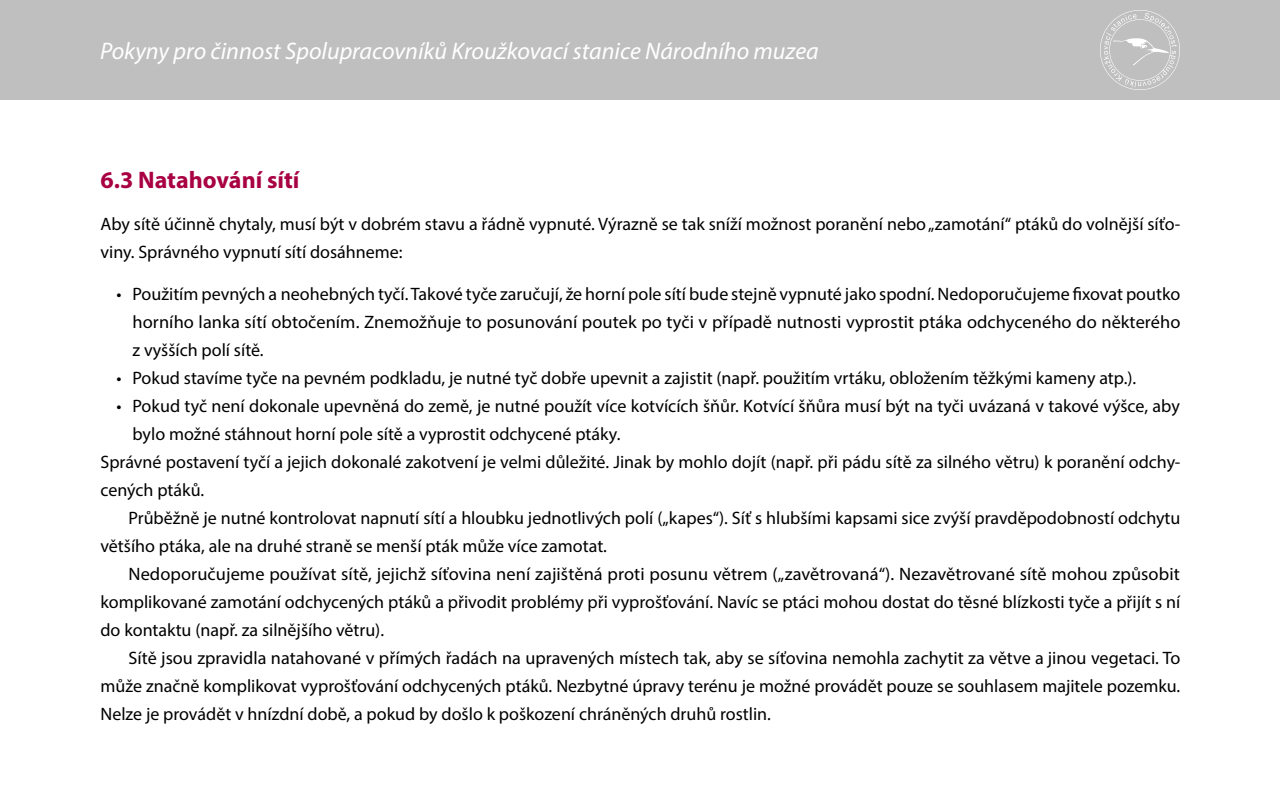
<style>
.page{position:relative;width:1280px;height:800px;background:#fff}
.page>*{position:absolute;margin:0;border:0;box-sizing:border-box;transform-origin:0 0}
.t1{font:italic 24px "Myriad Pro";color:#fff}
.H2_X_X{font:700 24px "Myriad Pro";color:#a80042}
.T2-x{font:18px/28px "Myriad Pro";color:#000;text-align:justify}
.T1_tab_-_ods_pred-za{font:18px/28px "Myriad Pro";color:#000}
.T1_ods_před{font:18px/28px "Myriad Pro";color:#000}
</style>
<div class="page">
<div style="left:0;top:0;width:1280px;height:100px;background:#bfbfbf"></div>
<svg style="left:1100px;top:10px;width:80px;height:80px"></svg>
<h1 class="t1" style="left:100px;top:36px;width:720px">Pokyny pro činnost Spolupracovníků Kroužkovací stanice Národního muzea</h1>
<p class="H2_X_X" style="left:100px;top:164px;width:201px">6.3 Natahování sítí</p>
<p class="T1_tab_-_ods_pred-za" style="left:100px;top:210px;width:1082px">Aby sítě účinně chytaly, musí být v dobrém stavu a řádně vypnuté. Výrazně se tak sníží možnost poranění nebo „zamotání“ ptáků do volnější síťo&shy;viny. Správného vypnutí sítí dosáhneme:</p>
<p class="T2-x" style="left:132px;top:280px;width:1049px;text-indent:-16px">• Použitím pevných a neohebných tyčí. Takové tyče zaručují, že horní pole sítí bude stejně vypnuté jako spodní. Nedoporučujeme fixovat poutko horního lanka sítí obtočením. Znemožňuje to posunování poutek po tyči v případě nutnosti vyprostit ptáka odchyceného do některého z vyšších polí sítě.</p>
<p class="T2-x" style="left:116px;top:364px;width:1021px">• Pokud stavíme tyče na pevném podkladu, je nutné tyč dobře upevnit a zajistit (např. použitím vrtáku, obložením těžkými kameny atp.).</p>
<p class="T2-x" style="left:132px;top:392px;width:1049px;text-indent:-16px">• Pokud tyč není dokonale upevněná do země, je nutné použít více kotvících šňůr. Kotvící šňůra musí být na tyči uvázaná v takové výšce, aby bylo možné stáhnout horní pole sítě a vyprostit odchycené ptáky.</p>
<p class="T1_ods_před" style="left:100px;top:448px;width:1082px">Správné postavení tyčí a jejich dokonalé zakotvení je velmi důležité. Jinak by mohlo dojít (např. při pádu sítě za silného větru) k poranění odchy&shy;cených ptáků.</p>
<p class="T2-x" style="left:100px;top:504px;width:1081px;text-indent:28px">Průběžně je nutné kontrolovat napnutí sítí a hloubku jednotlivých polí („kapes“). Síť s hlubšími kapsami sice zvýší pravděpodobností odchytu většího ptáka, ale na druhé straně se menší pták může více zamotat.</p>
<p class="T2-x" style="left:100px;top:560px;width:1082px;text-indent:28px">Nedoporučujeme používat sítě, jejichž síťovina není zajištěná proti posunu větrem („zavětrovaná“). Nezavětrované sítě mohou způsobit komplikované zamotání odchycených ptáků a přivodit problémy při vyprošťování. Navíc se ptáci mohou dostat do těsné blízkosti tyče a přijít s ní do kontaktu (např. za silnějšího větru).</p>
<p class="T2-x" style="left:100px;top:644px;width:1082px;text-indent:28px">Sítě jsou zpravidla natahované v přímých řadách na upravených místech tak, aby se síťovina nemohla zachytit za větve a jinou vegetaci. To může značně komplikovat vyprošťování odchycených ptáků. Nezbytné úpravy terénu je možné provádět pouze se souhlasem majitele pozemku.<br>Nelze je provádět v hnízdní době, a pokud by došlo k poškození chráněných druhů rostlin.</p>
</div>
